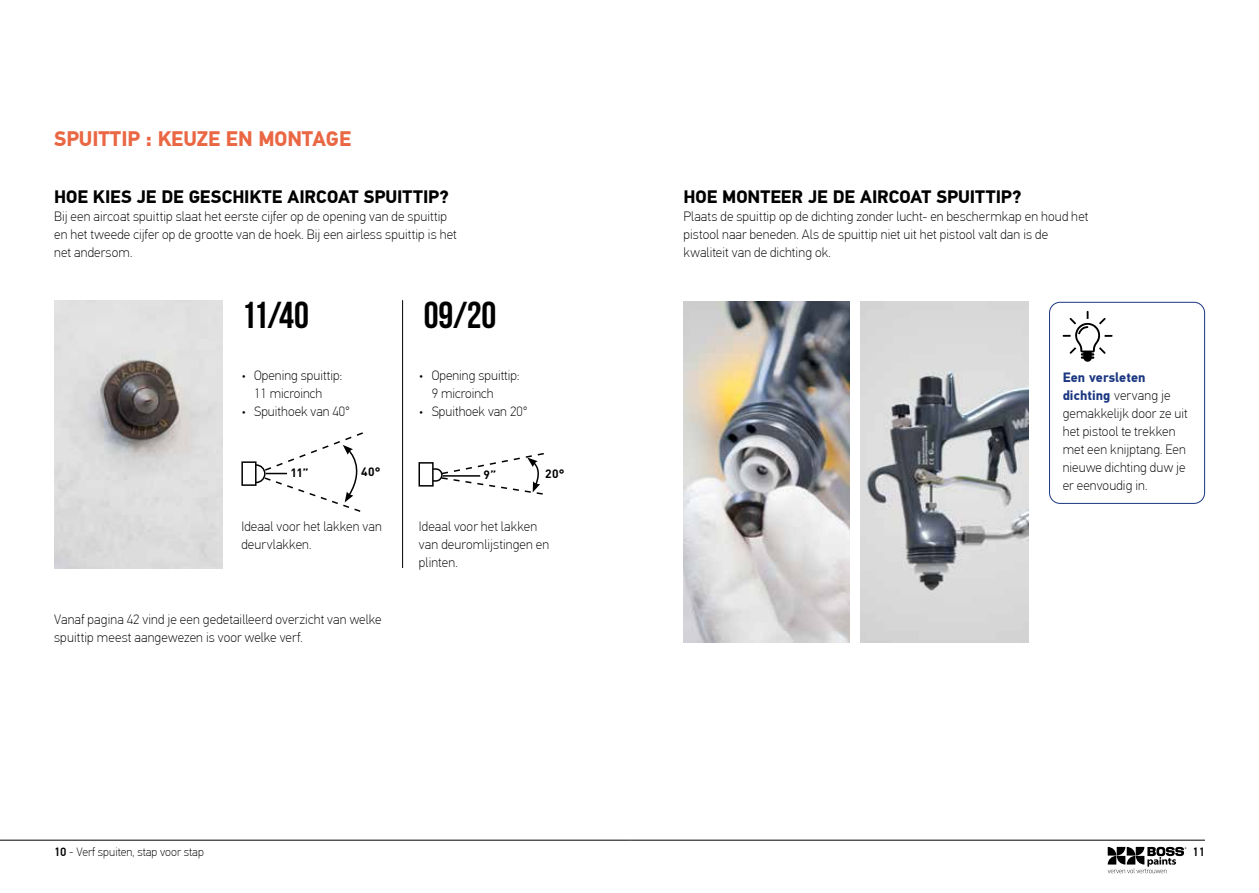
<style>
.page{position:relative;width:1259px;height:893px;background:#fff}
.page>*{position:absolute;margin:0;border:0;box-sizing:border-box;transform-origin:0 0}
.t1{font:700 37.5px "Bebas Neue";color:#000}
.t2{font:700 21px "PF Din Text Pro";color:#ea6744}
.t3{font:700 18px "PF Din Text Pro";letter-spacing:-.005em;color:#000}
.t4{font:100 13.5px/18px "PF Din Text Pro";letter-spacing:.01em;color:#000}
.t5{font:100 12px "PF Din Text Pro";color:#000}
.t6{font:700 12px "DINOT";color:#000}
.t7{font:500 12px "PF Din Text Pro";color:#000}
.s1{font-weight:700;color:#1b3782}
.s2{font-weight:500}
</style>
<div class="page">
<img style="left:860px;top:302px;width:168px;height:340px">
<img style="left:683px;top:302px;width:166px;height:340px">
<svg style="left:1062px;top:311px;width:50px;height:51px"></svg>
<div style="left:1049px;top:302px;width:156px;height:202px;border:1px solid #1b3782;border-radius:11px"></div>
<img style="left:54px;top:300px;width:168px;height:268px">
<div style="left:422px;top:468px;width:21px;height:14px;border:2px solid #000;border-radius:6px"></div>
<div style="left:419px;top:463px;width:14px;height:23px;background:#fff"></div>
<div style="left:418px;top:462px;width:15px;height:25px;border:2px solid #000"></div>
<svg style="left:440px;top:453px;width:104px;height:42px"></svg>
<div style="left:245px;top:464px;width:20px;height:19px;border:2px solid #000;border-radius:9px"></div>
<div style="left:242px;top:462px;width:14px;height:23px;background:#fff"></div>
<div style="left:241px;top:461px;width:15px;height:25px;border:2px solid #000"></div>
<svg style="left:263px;top:432px;width:100px;height:80px"></svg>
<hr style="left:443px;top:475px;width:37px;height:2px;background:#000">
<hr style="left:402px;top:300px;width:1px;height:268px;background:#000">
<hr style="left:0;top:840px;width:630px;height:1px;background:#000">
<hr style="left:630px;top:840px;width:575px;height:1px;background:#000">
<svg style="left:1107px;top:847px;width:79px;height:26px"></svg>
<h2 class="t2" style="left:54px;top:126px;width:298px">SPUITTIP : KEUZE EN MONTAGE</h2>
<h3 class="t3" style="left:54px;top:186px;width:396px">HOE KIES JE DE GESCHIKTE AIRCOAT SPUITTIP?</h3>
<p class="t4" style="left:54px;top:207px;width:404px">Bij een aircoat spuittip slaat het eerste cijfer op de opening van de spuittip en het tweede cijfer op de grootte van de hoek. Bij een airless spuittip is het net andersom.</p>
<h1 class="t1" style="left:241px;top:295px;width:69px">11/40</h1>
<p class="t4" style="left:241px;top:366px;width:102px;text-align:center">• Opening spuittip:<br>11 microinch</p>
<p class="t4" style="left:241px;top:402px;width:110px">• Spuithoek van 40°</p>
<h1 class="t1" style="left:424px;top:295px;width:74px">09/20</h1>
<p class="t4" style="left:432px;top:366px;width:89px;text-indent:-13px">• Opening spuittip:<br>9 microinch</p>
<p class="t4" style="left:419px;top:402px;width:110px">• Spuithoek van 20°</p>
<p class="t6" style="left:291px;top:465px;width:19px">11”</p>
<p class="t6" style="left:361px;top:464px;width:21px">40°</p>
<p class="t6" style="left:483px;top:467px;width:14px">9”</p>
<p class="t6" style="left:545px;top:466px;width:21px">20°</p>
<p class="t4" style="left:241px;top:518px;width:142px">Ideaal voor het lakken van deurvlakken.</p>
<p class="t4" style="left:54px;top:611px;width:329px">Vanaf pagina 42 vind je een gedetailleerd overzicht van welke spuittip meest aangewezen is voor welke verf.</p>
<p class="t4" style="left:419px;top:518px;width:132px">Ideaal voor het lakken van deuromlijstingen en plinten.</p>
<h3 class="t3" style="left:683px;top:186px;width:339px">HOE MONTEER JE DE AIRCOAT SPUITTIP?</h3>
<p class="t4" style="left:683px;top:207px;width:406px">Plaats de spuittip op de dichting zonder lucht- en beschermkap en houd het pistool naar beneden. Als de spuittip niet uit het pistool valt dan is de kwaliteit van de dichting ok.</p>
<p class="t4" style="left:1062px;top:369px;width:127px"><span class="s1">Een versleten dichting</span> vervang je gemakkelijk door ze uit het pistool te trekken met een knijptang. Een nieuwe dichting duw je er eenvoudig in.</p>
<p class="t5" style="left:54px;top:845px;width:151px"><span class="s2">10</span> - Verf spuiten, stap voor stap</p>
<p class="t7" style="left:1192px;top:844px;width:14px">11</p>
</div>
